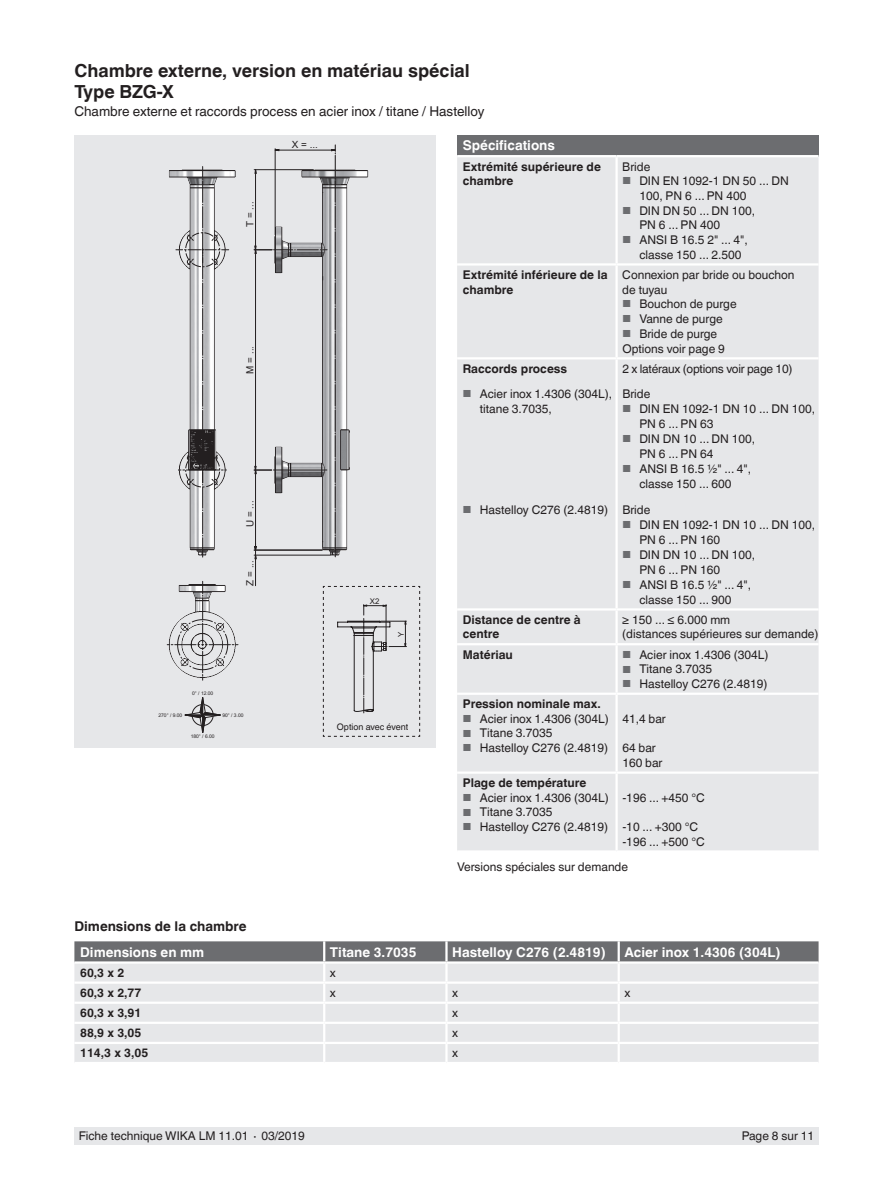
<style>
.page{position:relative;width:893px;height:1188px;background:#fff}
.page>*{position:absolute;margin:0;border:0;box-sizing:border-box;transform-origin:0 0}
.t1{font:700 18px/21px "Helvetica World";color:#231f20}
.t2{font:700 13.5px "Helvetica World";color:#fff}
.t3{font:13.5px "Helvetica World";color:#231f20}
.t4{font:700 13.5px "Helvetica World";color:#231f20}
.t5{font:12px/15px "Helvetica World";color:#231f20}
.t6{font:700 12px/14.7px "Helvetica World";color:#231f20}
.t7{font:12px/25.5px "Helvetica World";letter-spacing:-.02em;color:#231f20}
.t8{font:9.9px "Arial";color:#231f20}
.t9{font:9px "Helvetica World";color:#231f20}
.t10{font:7.8px "Arial";color:#231f20}
.t11{font:4.95px "Arial";color:#231f20}
.s1{font-size:10.2px;color:#6c6d70}
</style>
<div class="page">
<div style="left:74px;top:1128px;width:745px;height:17px;background:#e6e7e9"></div>
<div style="left:74px;top:135px;width:362px;height:612px;background:#e6e7e9"></div>
<svg style="left:167px;top:145px;width:253px;height:592px"></svg>
<div style="left:457px;top:135px;width:362px;height:21px;background:#6c6d70"></div>
<div style="left:457px;top:157px;width:362px;height:693px;background:#e6e7e9"></div>
<div style="left:457px;top:611px;width:362px;height:32px;background:#e6e7e9"></div>
<hr style="left:457px;top:263px;width:160px;height:3px;background:#fff">
<hr style="left:457px;top:357px;width:160px;height:2px;background:#fff">
<hr style="left:457px;top:608px;width:160px;height:3px;background:#fff">
<hr style="left:457px;top:643px;width:160px;height:2px;background:#fff">
<hr style="left:457px;top:693px;width:160px;height:2px;background:#fff">
<hr style="left:615px;top:695px;width:3px;height:77px;background:#fff">
<hr style="left:457px;top:772px;width:160px;height:2px;background:#fff">
<hr style="left:615px;top:774px;width:3px;height:76px;background:#fff">
<hr style="left:615px;top:266px;width:3px;height:91px;background:#fff">
<hr style="left:615px;top:359px;width:3px;height:249px;background:#fff">
<hr style="left:615px;top:611px;width:3px;height:32px;background:#fff">
<hr style="left:615px;top:645px;width:3px;height:48px;background:#fff">
<hr style="left:615px;top:157px;width:3px;height:106px;background:#fff">
<hr style="left:617px;top:263px;width:202px;height:3px;background:#fff">
<hr style="left:617px;top:357px;width:202px;height:2px;background:#fff">
<hr style="left:617px;top:608px;width:202px;height:3px;background:#fff">
<hr style="left:617px;top:643px;width:202px;height:2px;background:#fff">
<hr style="left:617px;top:693px;width:202px;height:2px;background:#fff">
<hr style="left:617px;top:772px;width:202px;height:2px;background:#fff">
<hr style="left:457px;top:155px;width:160px;height:2px;background:#fff">
<hr style="left:617px;top:155px;width:202px;height:2px;background:#fff">
<svg style="left:74px;top:941px;width:745px;height:121px;background:#d4d5d7"></svg>
<h1 class="t1" style="left:74px;top:60px;width:397px">Chambre externe, version en matériau spécial<br>Type BZG-X</h1>
<p class="t3" style="left:74px;top:103px;width:412px">Chambre externe et raccords process en acier inox / titane / Hastelloy</p>
<p class="t2" style="left:463px;top:138px;width:94px">Spécifications</p>
<p class="t6" style="left:463px;top:159px;width:140px">Extrémité supérieure de chambre</p>
<p class="t5" style="left:622px;top:159px;width:30px">Bride</p>
<p class="t8" style="left:292px;top:138px;width:28px">X = ...</p>
<p class="t5" style="left:639px;top:174px;width:151px;text-indent:-17px"><span class="s1">■</span> DIN EN 1092-1 DN 50 ... DN<br>100, PN 6 ... PN 400</p>
<p class="t5" style="left:639px;top:203px;width:117px;text-indent:-17px"><span class="s1">■</span> DIN DN 50 ... DN 100,<br>PN 6 ... PN 400</p>
<p class="t5" style="left:639px;top:233px;width:110px;text-indent:-17px"><span class="s1">■</span> ANSI B 16.5 2" ... 4", classe 150 ... 2.500</p>
<p class="t8" style="left:243px;top:227px;width:27px;rotate:-90deg">T = ...</p>
<p class="t8" style="left:243px;top:374px;width:29px;rotate:-90deg">M = ...</p>
<p class="t8" style="left:243px;top:527px;width:28px;rotate:-90deg">U = ...</p>
<p class="t8" style="left:243px;top:586px;width:27px;rotate:-90deg">Z = ...</p>
<p class="t11" style="left:192px;top:690px;width:23px">0° / 12.00</p>
<p class="t11" style="left:158px;top:712px;width:25px">270° / 9.00</p>
<p class="t11" style="left:222px;top:712px;width:23px">90° / 3.00</p>
<p class="t11" style="left:191px;top:733px;width:25px">180° / 6.00</p>
<p class="t4" style="left:74px;top:919px;width:174px">Dimensions de la chambre</p>
<p class="t10" style="left:370px;top:596px;width:11px">X2</p>
<p class="t10" style="left:396px;top:637px;width:7px;rotate:-90deg">Y</p>
<p class="t9" style="left:337px;top:721px;width:73px">Option avec évent</p>
<p class="t6" style="left:463px;top:267px;width:146px">Extrémité inférieure de la chambre</p>
<p class="t5" style="left:622px;top:267px;width:174px">Connexion par bride ou bouchon de tuyau</p>
<p class="t5" style="left:622px;top:297px;width:116px"><span class="s1">■</span> Bouchon de purge</p>
<p class="t5" style="left:622px;top:311px;width:102px"><span class="s1">■</span> Vanne de purge</p>
<p class="t5" style="left:622px;top:326px;width:104px"><span class="s1">■</span> Bride de purge<br>Options voir page 9</p>
<p class="t6" style="left:463px;top:361px;width:106px">Raccords process</p>
<p class="t5" style="left:480px;top:387px;width:134px;text-indent:-17px"><span class="s1">■</span> Acier inox 1.4306 (304L), titane 3.7035,</p>
<p class="t7" style="left:622px;top:356px;width:172px">2 x latéraux (options voir page 10)<br>Bride</p>
<p class="t5" style="left:639px;top:402px;width:177px;text-indent:-17px"><span class="s1">■</span> DIN EN 1092-1 DN 10 ... DN 100,<br>PN 6 ... PN 63</p>
<p class="t5" style="left:639px;top:432px;width:117px;text-indent:-17px"><span class="s1">■</span> DIN DN 10 ... DN 100,<br>PN 6 ... PN 64</p>
<p class="t5" style="left:622px;top:462px;width:130px;text-align:center"><span class="s1">■</span> ANSI B 16.5 ½" ... 4", classe 150 ... 600</p>
<p class="t5" style="left:622px;top:502px;width:30px">Bride</p>
<p class="t5" style="left:639px;top:517px;width:177px;text-indent:-17px"><span class="s1">■</span> DIN EN 1092-1 DN 10 ... DN 100,<br>PN 6 ... PN 160</p>
<p class="t5" style="left:639px;top:547px;width:117px;text-indent:-17px"><span class="s1">■</span> DIN DN 10 ... DN 100,<br>PN 6 ... PN 160</p>
<p class="t5" style="left:622px;top:577px;width:130px;text-align:center"><span class="s1">■</span> ANSI B 16.5 ½" ... 4", classe 150 ... 900</p>
<p class="t5" style="left:463px;top:502px;width:147px"><span class="s1">■</span> Hastelloy C276 (2.4819)</p>
<p class="t6" style="left:463px;top:612px;width:119px">Distance de centre à centre</p>
<p class="t5" style="left:622px;top:612px;width:198px">≥ 150 ... ≤ 6.000 mm<br>(distances supérieures sur demande)</p>
<p class="t6" style="left:463px;top:647px;width:52px">Matériau</p>
<p class="t5" style="left:622px;top:647px;width:148px"><span class="s1">■</span> Acier inox 1.4306 (304L)</p>
<p class="t5" style="left:622px;top:662px;width:91px"><span class="s1">■</span> Titane 3.7035</p>
<p class="t5" style="left:622px;top:676px;width:147px"><span class="s1">■</span> Hastelloy C276 (2.4819)</p>
<p class="t6" style="left:463px;top:697px;width:139px">Pression nominale max.</p>
<p class="t5" style="left:463px;top:711px;width:148px"><span class="s1">■</span> Acier inox 1.4306 (304L)</p>
<p class="t5" style="left:463px;top:726px;width:91px"><span class="s1">■</span> Titane 3.7035</p>
<p class="t5" style="left:463px;top:741px;width:147px"><span class="s1">■</span> Hastelloy C276 (2.4819)</p>
<p class="t5" style="left:622px;top:711px;width:45px">41,4 bar</p>
<p class="t5" style="left:622px;top:741px;width:42px">64 bar<br>160 bar</p>
<p class="t6" style="left:463px;top:775px;width:125px">Plage de température</p>
<p class="t5" style="left:463px;top:790px;width:148px"><span class="s1">■</span> Acier inox 1.4306 (304L)</p>
<p class="t5" style="left:463px;top:805px;width:91px"><span class="s1">■</span> Titane 3.7035</p>
<p class="t5" style="left:463px;top:819px;width:147px"><span class="s1">■</span> Hastelloy C276 (2.4819)</p>
<p class="t5" style="left:622px;top:790px;width:84px">-196 ... +450 °C</p>
<p class="t5" style="left:622px;top:820px;width:84px">-10 ... +300 °C -196 ... +500 °C</p>
<p class="t5" style="left:457px;top:859px;width:172px">Versions spéciales sur demande</p>
<p class="t2" style="left:80px;top:944px;width:126px">Dimensions en mm</p>
<p class="t2" style="left:330px;top:944px;width:88px">Titane 3.7035</p>
<p class="t2" style="left:452px;top:944px;width:155px">Hastelloy C276 (2.4819)</p>
<p class="t2" style="left:624px;top:944px;width:158px">Acier inox 1.4306 (304L)</p>
<p class="t6" style="left:80px;top:965px;width:46px">60,3 x 2</p>
<p class="t5" style="left:330px;top:965px;width:7px">x</p>
<p class="t6" style="left:80px;top:985px;width:63px">60,3 x 2,77</p>
<p class="t5" style="left:330px;top:985px;width:7px">x</p>
<p class="t5" style="left:452px;top:985px;width:7px">x</p>
<p class="t5" style="left:624px;top:985px;width:7px">x</p>
<p class="t6" style="left:80px;top:1006px;width:63px">60,3 x 3,91</p>
<p class="t5" style="left:452px;top:1005px;width:7px">x</p>
<p class="t6" style="left:80px;top:1026px;width:63px">88,9 x 3,05</p>
<p class="t5" style="left:452px;top:1026px;width:7px">x</p>
<p class="t6" style="left:80px;top:1046px;width:70px">114,3 x 3,05</p>
<p class="t5" style="left:452px;top:1046px;width:7px">x</p>
<p class="t5" style="left:79px;top:1129px;width:228px">Fiche technique WIKA LM 11.01 ∙ 03/2019</p>
<p class="t5" style="left:742px;top:1129px;width:74px">Page 8 sur 11</p>
</div>
